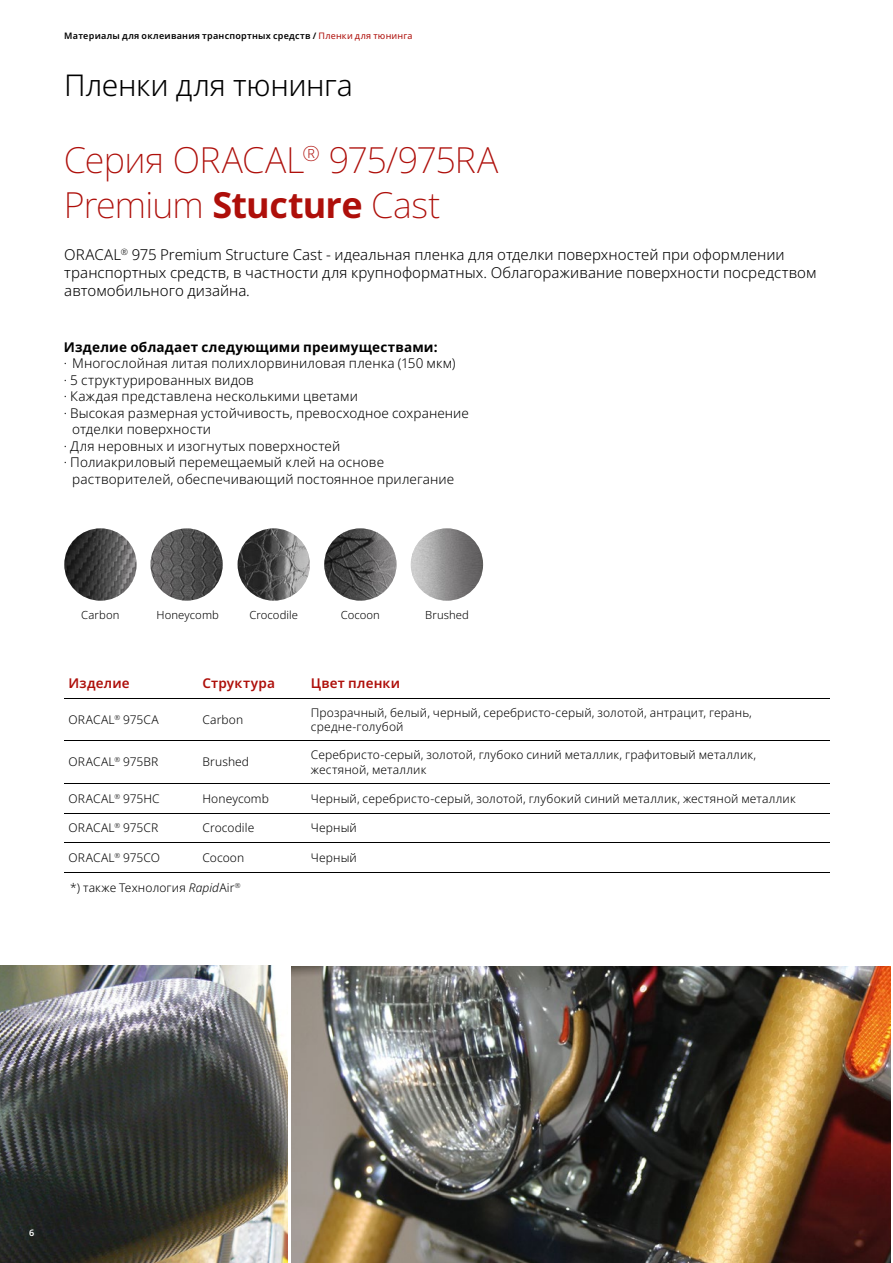
<style>
.page{position:relative;width:893px;height:1263px;background:#fff}
.page>*{position:absolute;margin:0;border:0;box-sizing:border-box;transform-origin:0 0}
.t1{font:200 36px/45.8px "Noto Sans";letter-spacing:-.02em;color:#ae0f0a}
.t2{font:300 30px "Noto Sans";letter-spacing:-.01em;color:#000}
.t3{font:300 15px/18px "Noto Sans";color:#000}
.t4{font:300 13.5px "Noto Sans";letter-spacing:.005em;color:#000}
.t5{font:700 13.5px "Noto Sans";letter-spacing:.015em;color:#000}
.t6{font:600 13.5px "Noto Sans";letter-spacing:.015em;color:#ae0f0a}
.t7{font:300 12px/14.4px "Noto Sans";letter-spacing:.01em;color:#000}
.t8{font:300 11.25px "Noto Sans";letter-spacing:.01em;color:#000}
.t9{font:600 9px "Noto Sans";letter-spacing:.025em;color:#000}
.t10{font:600 9px "Noto Sans";color:#fff}
.s1{font-weight:400;color:#ae0f0a}
.s2{font-weight:700}
.s3{font-style:italic}
</style>
<div class="page">
<img style="left:291px;top:966px;width:600px;height:297px">
<img style="left:0;top:965px;width:287px;height:298px">
<hr style="left:64px;top:698px;width:134px;height:1px;background:#000">
<hr style="left:198px;top:698px;width:109px;height:1px;background:#000">
<hr style="left:307px;top:698px;width:523px;height:1px;background:#000">
<hr style="left:64px;top:741px;width:134px;height:1px;background:#000">
<hr style="left:198px;top:741px;width:109px;height:1px;background:#000">
<hr style="left:307px;top:741px;width:523px;height:1px;background:#000">
<hr style="left:64px;top:783px;width:134px;height:1px;background:#000">
<hr style="left:198px;top:783px;width:109px;height:1px;background:#000">
<hr style="left:307px;top:783px;width:523px;height:1px;background:#000">
<hr style="left:64px;top:813px;width:134px;height:1px;background:#000">
<hr style="left:198px;top:813px;width:109px;height:1px;background:#000">
<hr style="left:307px;top:813px;width:523px;height:1px;background:#000">
<hr style="left:64px;top:843px;width:134px;height:1px;background:#000">
<hr style="left:198px;top:843px;width:109px;height:1px;background:#000">
<hr style="left:307px;top:843px;width:523px;height:1px;background:#000">
<hr style="left:64px;top:872px;width:134px;height:1px;background:#000">
<hr style="left:198px;top:872px;width:109px;height:1px;background:#000">
<hr style="left:307px;top:872px;width:523px;height:1px;background:#000">
<img style="left:64px;top:528px;width:73px;height:73px;border-radius:36px">
<img style="left:150px;top:528px;width:73px;height:73px;border-radius:36px">
<img style="left:238px;top:528px;width:72px;height:73px;border-radius:36px">
<img style="left:324px;top:528px;width:72px;height:73px;border-radius:36px">
<img style="left:411px;top:528px;width:72px;height:73px;border-radius:36px">
<p class="t9" style="left:64px;top:30px;width:350px">Материалы для оклеивания транспортных средств / <span class="s1">Пленки для тюнинга</span></p>
<h2 class="t2" style="left:64px;top:64px;width:290px">Пленки для тюнинга</h2>
<h1 class="t1" style="left:64px;top:138px;width:436px">Серия ORACAL<sup>®</sup> 975/975RA<br>Premium <span class="s2">Stucture</span> Cast</h1>
<p class="t3" style="left:64px;top:246px;width:754px">ORACAL<sup>®</sup> 975 Premium Structure Cast - идеальная пленка для отделки поверхностей при оформлении транспортных средств, в частности для крупноформатных. Облагораживание поверхности посредством автомобильного дизайна.</p>
<p class="t5" style="left:64px;top:337px;width:375px">Изделие обладает следующими преимуществами:</p>
<p class="t4" style="left:64px;top:354px;width:393px">· Многослойная литая полихлорвиниловая пленка (150 мкм)</p>
<p class="t4" style="left:64px;top:370px;width:192px">· 5 структурированных видов</p>
<p class="t4" style="left:64px;top:387px;width:296px">· Каждая представлена несколькими цветами</p>
<p class="t4" style="left:64px;top:403px;width:407px">· Высокая размерная устойчивость, превосходное сохранение</p>
<p class="t4" style="left:72px;top:420px;width:140px">отделки поверхности</p>
<p class="t4" style="left:64px;top:436px;width:278px">· Для неровных и изогнутых поверхностей</p>
<p class="t4" style="left:64px;top:453px;width:322px">· Полиакриловый перемещаемый клей на основе</p>
<p class="t4" style="left:72px;top:469px;width:383px">растворителей, обеспечивающий постоянное прилегание</p>
<p class="t8" style="left:81px;top:607px;width:40px">Carbon</p>
<p class="t8" style="left:156px;top:607px;width:64px">Honeycomb</p>
<p class="t8" style="left:249px;top:607px;width:50px">Crocodile</p>
<p class="t8" style="left:341px;top:607px;width:41px">Cocoon</p>
<p class="t8" style="left:425px;top:607px;width:45px">Brushed</p>
<p class="t6" style="left:69px;top:673px;width:63px">Изделие</p>
<p class="t6" style="left:202px;top:673px;width:74px">Структура</p>
<p class="t6" style="left:311px;top:673px;width:91px">Цвет пленки</p>
<p class="t7" style="left:69px;top:713px;width:92px">ORACAL<sup>®</sup> 975CA</p>
<p class="t7" style="left:203px;top:713px;width:42px">Carbon</p>
<p class="t7" style="left:311px;top:705px;width:443px">Прозрачный, белый, черный, серебристо-серый, золотой, антрацит, герань, средне-голубой</p>
<p class="t7" style="left:69px;top:755px;width:91px">ORACAL<sup>®</sup> 975BR</p>
<p class="t7" style="left:203px;top:755px;width:48px">Brushed</p>
<p class="t7" style="left:311px;top:748px;width:447px">Серебристо-серый, золотой, глубоко синий металлик, графитовый металлик, жестяной, металлик</p>
<p class="t7" style="left:69px;top:791px;width:93px">ORACAL<sup>®</sup> 975HC</p>
<p class="t7" style="left:203px;top:791px;width:68px">Honeycomb</p>
<p class="t7" style="left:311px;top:791px;width:486px">Черный, серебристо-серый, золотой, глубокий синий металлик, жестяной металлик</p>
<p class="t7" style="left:69px;top:821px;width:91px">ORACAL<sup>®</sup> 975CR</p>
<p class="t7" style="left:203px;top:821px;width:53px">Crocodile</p>
<p class="t7" style="left:311px;top:821px;width:47px">Черный</p>
<p class="t7" style="left:69px;top:851px;width:93px">ORACAL<sup>®</sup> 975CO</p>
<p class="t7" style="left:203px;top:851px;width:43px">Cocoon</p>
<p class="t7" style="left:311px;top:851px;width:47px">Черный</p>
<p class="t7" style="left:70px;top:880px;width:172px">*) также Технология <span class="s3">Rapid</span>Air<sup>®</sup></p>
<p class="t10" style="left:29px;top:1226px;width:7px">6</p>
</div>
